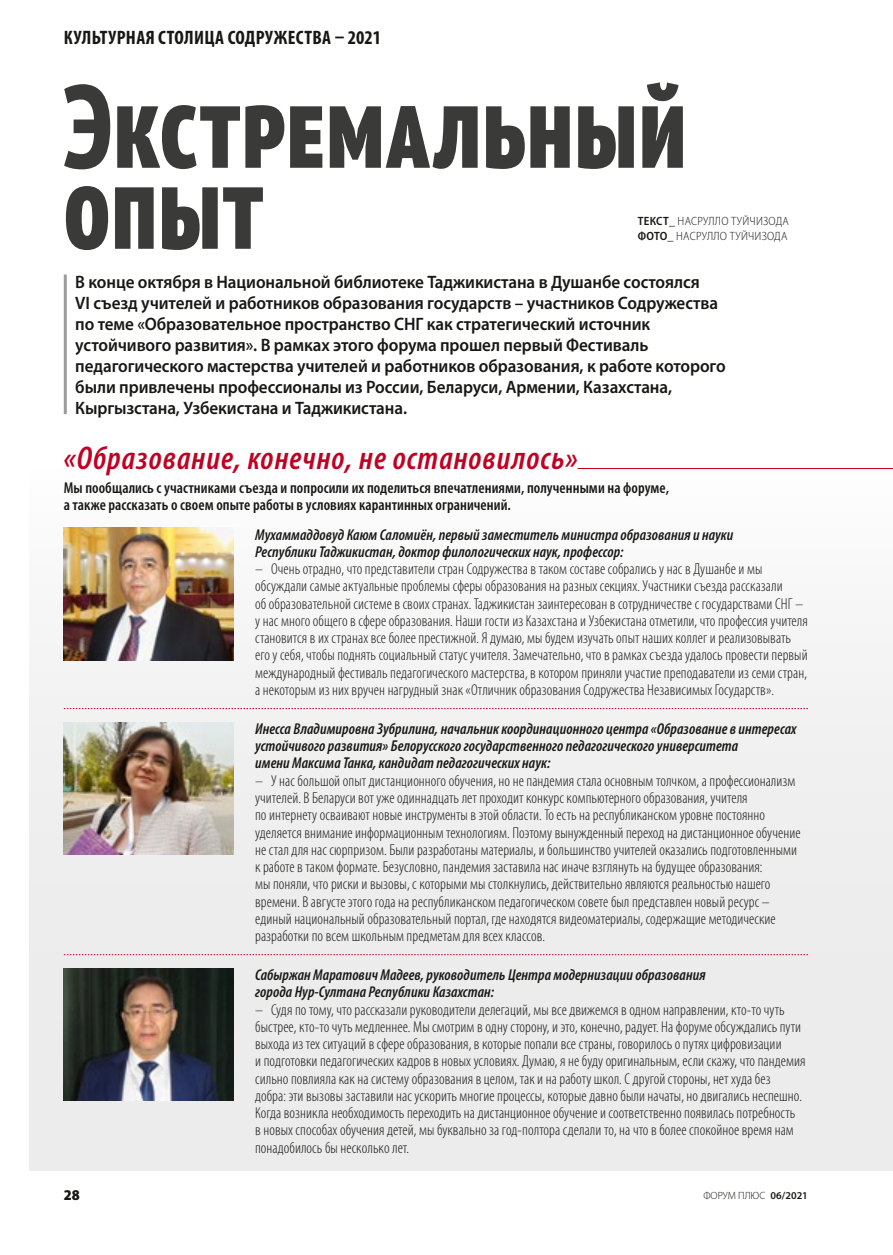
<style>
.page{position:relative;width:893px;height:1255px;background:#fff}
.page>*{position:absolute;margin:0;border:0;box-sizing:border-box;transform-origin:0 0}
.t1{font:800 condensed 117px "PT Sans Pro";letter-spacing:.015em;color:#3a3a39}
.t2{font:italic 600 condensed 33px "Myriad Pro";letter-spacing:.03em;color:#c10122}
.t3{font:700 condensed 19.5px "Myriad Pro";letter-spacing:.02em;color:#181716}
.t4{font:600 18px/21px "Myriad Pro";letter-spacing:-.005em;color:#181716;scale:.95 1}
.t5{font:300 condensed 15.75px/17.2px "Myriad Pro";letter-spacing:.005em;color:#181716}
.t6{font:italic 600 condensed 15.75px/17.2px "Myriad Pro";letter-spacing:.005em;color:#181716}
.t7{font:600 condensed 15.75px/17.2px "Myriad Pro";letter-spacing:.005em;color:#181716}
.t8{font:900 semi-condensed 15px "Myriad Pro";color:#181716}
.t9{font:300 semi-condensed 12px/15px "Myriad Pro";letter-spacing:.02em;color:#181716}
.t10{font:300 10.5px "Myriad Pro";color:#181716}
.s1{font-weight:600}
</style>
<div class="page">
<div style="left:30px;top:468px;width:863px;height:702px;background:#ececec"></div>
<hr style="left:64px;top:274px;width:3px;height:140px;background:#9c9c9d">
<hr style="left:578px;top:468px;width:315px;height:1px;background:#c10122">
<img style="left:64px;top:528px;width:170px;height:132px">
<img style="left:64px;top:968px;width:170px;height:132px">
<img style="left:64px;top:722px;width:170px;height:132px">
<svg style="left:64px;top:708px;width:744px;height:1px"></svg>
<svg style="left:64px;top:954px;width:744px;height:1px"></svg>
<p class="t3" style="left:64px;top:26px;width:319px">КУЛЬТУРНАЯ СТОЛИЦА СОДРУЖЕСТВА – 2021</p>
<h1 class="t1" style="left:64px;top:49px;width:624px">Экстремальный</h1>
<h1 class="t1" style="left:64px;top:130px;width:201px">опыт</h1>
<p class="t4" style="left:75px;top:271px;width:686px">В конце октября в Национальной библиотеке Таджикистана в Душанбе состоялся<br>VI съезд учителей и работников образования государств – участников Содружества по теме «Образовательное пространство СНГ как стратегический источник устойчивого развития». В рамках этого форума прошел первый Фестиваль педагогического мастерства учителей и работников образования, к работе которого были привлечены профессионалы из России, Беларуси, Армении, Казахстана, Кыргызстана, Узбекистана и Таджикистана.</p>
<p class="t9" style="left:638px;top:214px;width:152px"><span class="s1">ТЕКСТ</span>_ НАСРУЛЛО ТУЙЧИЗОДА<br><span class="s1">ФОТО</span>_ НАСРУЛЛО ТУЙЧИЗОДА</p>
<h2 class="t2" style="left:64px;top:440px;width:516px">«Образование, конечно, не остановилось»</h2>
<p class="t7" style="left:64px;top:479px;width:607px">Мы пообщались с участниками съезда и попросили их поделиться впечатлениями, полученными на форуме, а также рассказать о своем опыте работы в условиях карантинных ограничений.</p>
<p class="t6" style="left:255px;top:526px;width:480px">Мухаммаддовуд Каюм Саломиён, первый заместитель министра образования и науки<br>Республики Таджикистан, доктор филологических наук, профессор:</p>
<p class="t5" style="left:255px;top:560px;width:554px">– Очень отрадно, что представители стран Содружества в таком составе собрались у нас в Душанбе и мы обсуждали самые актуальные проблемы сферы образования на разных секциях. Участники съезда рассказали<br>об образовательной системе в своих странах. Таджикистан заинтересован в сотрудничестве с государствами СНГ – у нас много общего в сфере образования. Наши гости из Казахстана и Узбекистана отметили, что профессия учителя становится в их странах все более престижной. Я думаю, мы будем изучать опыт наших коллег и реализовывать его у себя, чтобы поднять социальный статус учителя. Замечательно, что в рамках съезда удалось провести первый международный фестиваль педагогического мастерства, в котором приняли участие преподаватели из семи стран, а некоторым из них вручен нагрудный знак «Отличник образования Содружества Независимых Государств».</p>
<p class="t6" style="left:255px;top:720px;width:543px">Инесса Владимировна Зубрилина, начальник координационного центра «Образование в интересах устойчивого развития» Белорусского государственного педагогического университета<br>имени Максима Танка, кандидат педагогических наук:</p>
<p class="t5" style="left:255px;top:772px;width:547px">– У нас большой опыт дистанционного обучения, но не пандемия стала основным толчком, а профессионализм учителей. В Беларуси вот уже одиннадцать лет проходит конкурс компьютерного образования, учителя<br>по интернету осваивают новые инструменты в этой области. То есть на республиканском уровне постоянно уделяется внимание информационным технологиям. Поэтому вынужденный переход на дистанционное обучение не стал для нас сюрпризом. Были разработаны материалы, и большинство учителей оказались подготовленными к работе в таком формате. Безусловно, пандемия заставила нас иначе взглянуть на будущее образования:<br>мы поняли, что риски и вызовы, с которыми мы столкнулись, действительно являются реальностью нашего времени. В августе этого года на республиканском педагогическом совете был представлен новый ресурс – единый национальный образовательный портал, где находятся видеоматериалы, содержащие методические разработки по всем школьным предметам для всех классов.</p>
<p class="t6" style="left:255px;top:966px;width:452px">Сабыржан Маратович Мадеев, руководитель Центра модернизации образования города Нур-Султана Республики Казахстан:</p>
<p class="t5" style="left:255px;top:1001px;width:552px">– Судя по тому, что рассказали руководители делегаций, мы все движемся в одном направлении, кто-то чуть быстрее, кто-то чуть медленнее. Мы смотрим в одну сторону, и это, конечно, радует. На форуме обсуждались пути выхода из тех ситуаций в сфере образования, в которые попали все страны, говорилось о путях цифровизации<br>и подготовки педагогических кадров в новых условиях. Думаю, я не буду оригинальным, если скажу, что пандемия сильно повлияла как на систему образования в целом, так и на работу школ. С другой стороны, нет худа без добра: эти вызовы заставили нас ускорить многие процессы, которые давно были начаты, но двигались неспешно.<br>Когда возникла необходимость переходить на дистанционное обучение и соответственно появилась потребность<br>в новых способах обучения детей, мы буквально за год-полтора сделали то, на что в более спокойное время нам понадобилось бы несколько лет.</p>
<p class="t8" style="left:64px;top:1186px;width:18px">28</p>
<p class="t10" style="left:703px;top:1190px;width:106px">ФОРУМ ПЛЮС <span class="s1">06/2021</span></p>
</div>
